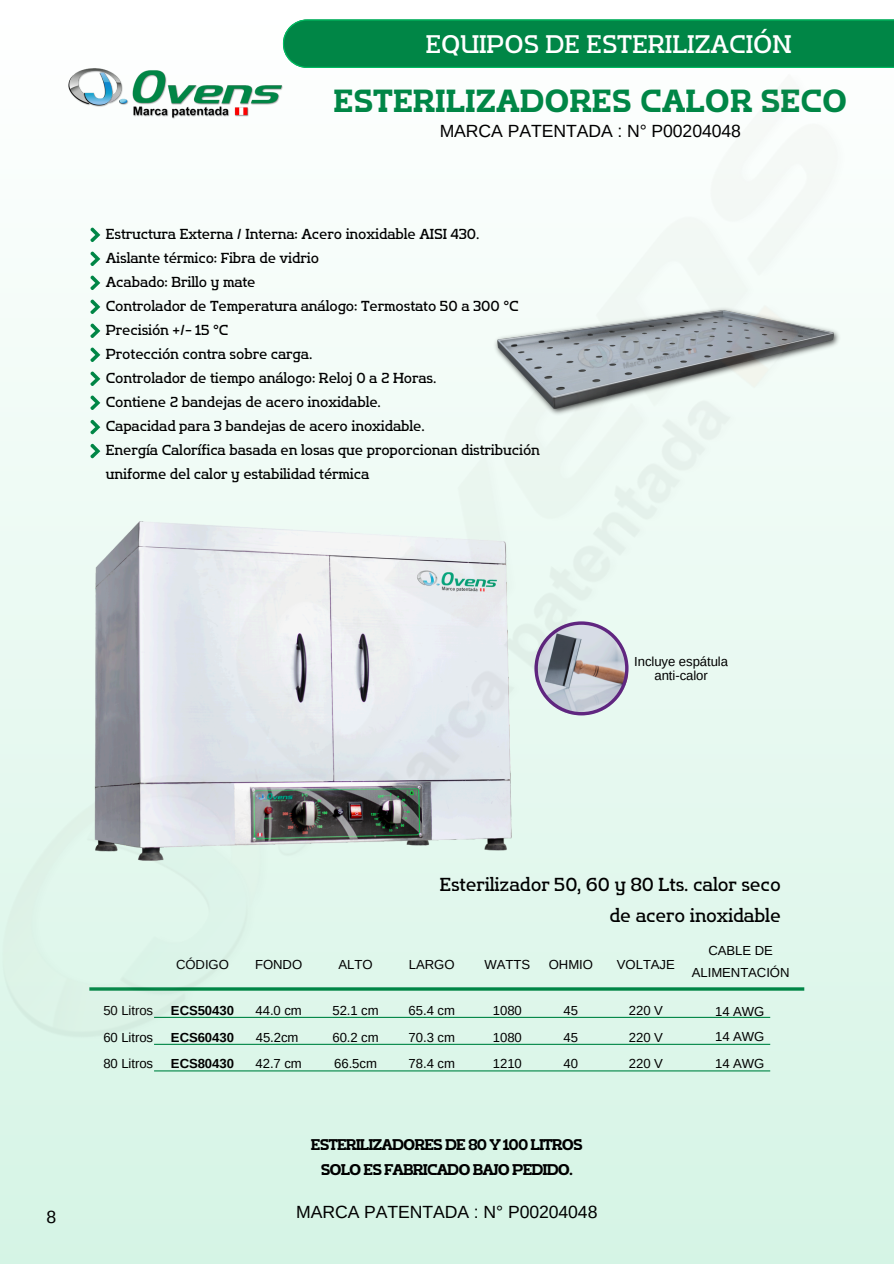
<style>
.page{position:relative;width:894px;height:1264px;background:#fff}
.page>*{position:absolute;margin:0;border:0;box-sizing:border-box;transform-origin:0 0}
.t1{font:31.95px "Flatory Slab 700";color:#008646}
.t2{font:25.35px "Flatory Slab 400";color:#fff}
.t3{font:18.75px/31px "Flatory Slab 400";letter-spacing:-.005em;color:#000;text-align:right}
.t4{font:17.55px "Arimo";letter-spacing:-.005em;color:#000}
.t5{font:15.45px/24.8px "Flatory Slab 700";letter-spacing:-.06em;color:#000;text-align:center}
.t6{font:14.55px/24px "Flatory Slab 400";letter-spacing:-.005em;color:#000}
.t7{font:13.05px/21.9px "Arimo";letter-spacing:-.005em;color:#000;text-align:center}
.t8{font:700 13.05px "Arimo";letter-spacing:-.005em;color:#000}
</style>
<div class="page">
<img style="left:0;top:19px;width:893px;height:1244px">
<p class="t2" style="left:425px;top:29px;width:367px">EQUIPOS DE ESTERILIZACIÓN</p>
<p class="t1" style="left:333px;top:82px;width:515px">ESTERILIZADORES CALOR SECO</p>
<p class="t4" style="left:439px;top:121px;width:303px">MARCA PATENTADA : N° P00204048</p>
<p class="t6" style="left:106px;top:222px;width:435px">Estructura Externa / Interna: Acero inoxidable AISI 430.<br>Aislante térmico: Fibra de vidrio<br>Acabado: Brillo y mate<br>Controlador de Temperatura análogo: Termostato 50 a 300 °C Precisión +/- 15 °C<br>Protección contra sobre carga.<br>Controlador de tiempo análogo: Reloj 0 a 2 Horas.<br>Contiene 2 bandejas de acero inoxidable.<br>Capacidad para 3 bandejas de acero inoxidable.<br>Energía Calorífica basada en losas que proporcionan distribución uniforme del calor y estabilidad térmica</p>
<p class="t7" style="left:634px;top:654px;width:95px;line-height:14.1px">Incluye espátula anti-calor</p>
<p class="t4" style="left:46px;top:1207px;width:11px">8</p>
<p class="t7" style="left:103px;top:1000px;width:51px">50 Litros</p>
<h2 class="t7" style="left:103px;top:1026px;width:51px">60 Litros</h2>
<h1 class="t7" style="left:103px;top:1052px;width:51px">80 Litros</h1>
<p class="t3" style="left:440px;top:868px;width:342px">Esterilizador 50, 60 y 80 Lts. calor seco de acero inoxidable</p>
<p class="t7" style="left:176px;top:953px;width:54px">CÓDIGO</p>
<p class="t7" style="left:255px;top:953px;width:49px">FONDO</p>
<p class="t7" style="left:338px;top:953px;width:36px">ALTO</p>
<p class="t7" style="left:409px;top:953px;width:47px">LARGO</p>
<p class="t7" style="left:484px;top:953px;width:47px">WATTS</p>
<p class="t7" style="left:548px;top:953px;width:46px">OHMIO</p>
<p class="t7" style="left:616px;top:953px;width:59px">VOLTAJE</p>
<p class="t8" style="left:171px;top:1003px;width:64px">ECS50430</p>
<p class="t8" style="left:171px;top:1029px;width:64px">ECS60430</p>
<p class="t8" style="left:171px;top:1056px;width:64px">ECS80430</p>
<h3 class="t7" style="left:255px;top:1000px;width:48px">44.0 cm</h3>
<p class="t7" style="left:493px;top:1000px;width:30px">1080</p>
<p class="t7" style="left:256px;top:1026px;width:44px">45.2cm</p>
<p class="t7" style="left:493px;top:1026px;width:30px">1080</p>
<p class="t7" style="left:255px;top:1052px;width:48px">42.7 cm</p>
<p class="t7" style="left:493px;top:1052px;width:30px">1210</p>
<p class="t7" style="left:332px;top:1000px;width:48px">52.1 cm</p>
<p class="t7" style="left:563px;top:1000px;width:16px">45</p>
<p class="t7" style="left:332px;top:1026px;width:48px">60.2 cm</p>
<p class="t7" style="left:563px;top:1026px;width:16px">45</p>
<p class="t7" style="left:334px;top:1052px;width:44px">66.5cm</p>
<p class="t7" style="left:563px;top:1052px;width:16px">40</p>
<p class="t7" style="left:408px;top:1000px;width:48px">65.4 cm</p>
<h6 class="t7" style="left:628px;top:1000px;width:35px">220 V</h6>
<p class="t7" style="left:408px;top:1026px;width:48px">70.3 cm</p>
<p class="t7" style="left:628px;top:1026px;width:35px">220 V</p>
<p class="t7" style="left:408px;top:1052px;width:48px">78.4 cm</p>
<h4 class="t7" style="left:628px;top:1052px;width:35px">220 V</h4>
<p class="t7" style="left:691px;top:940px;width:99px">CABLE DE<br>ALIMENTACIÓN</p>
<p class="t7" style="left:715px;top:1000px;width:51px">14 AWG</p>
<p class="t7" style="left:715px;top:1025px;width:51px">14 AWG</p>
<p class="t7" style="left:715px;top:1052px;width:51px">14 AWG</p>
<p class="t5" style="left:311px;top:1132px;width:273px">ESTERILIZADORES DE 80 Y 100 LITROS<br>SOLO ES FABRICADO BAJO PEDIDO.</p>
<p class="t4" style="left:296px;top:1201px;width:303px">MARCA PATENTADA : N° P00204048</p>
</div>
